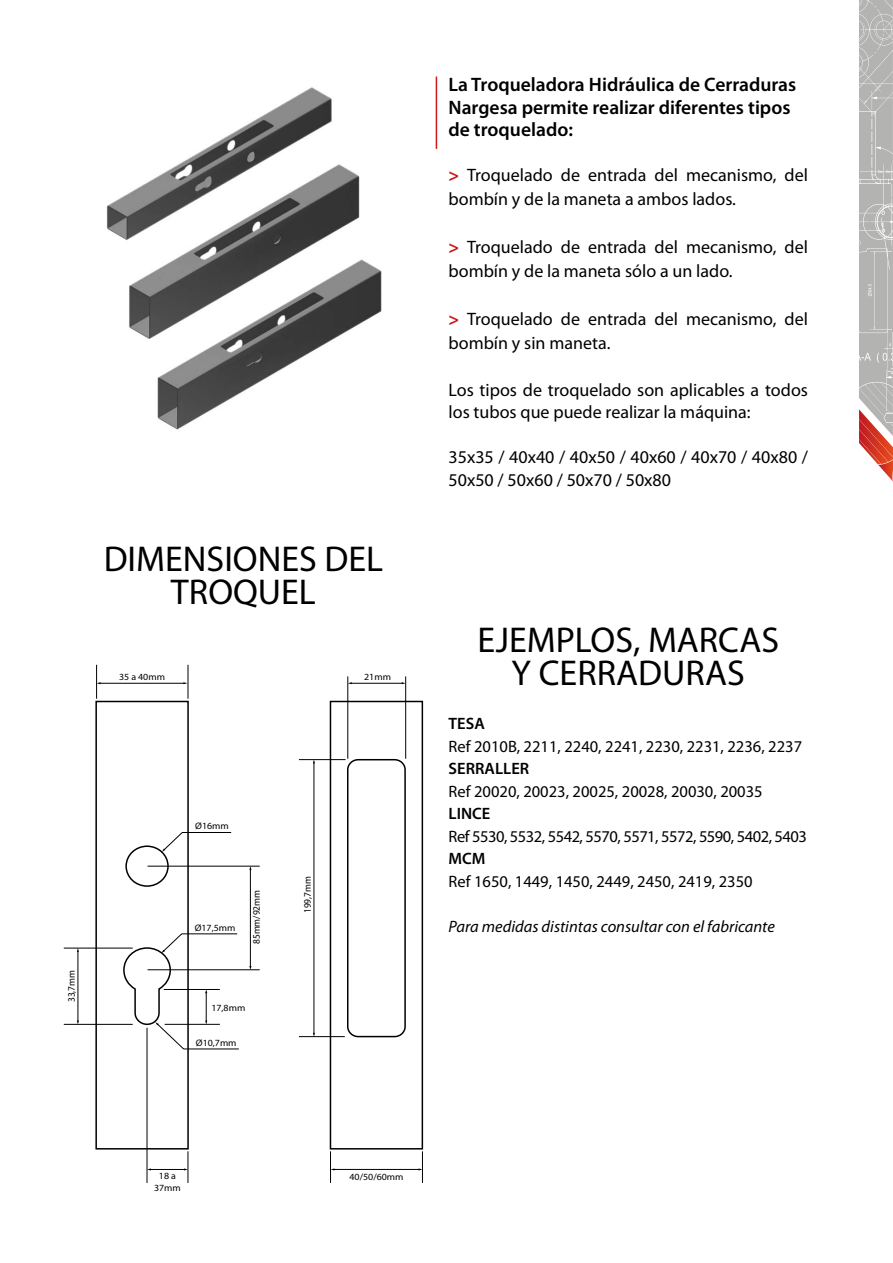
<style>
.page{position:relative;width:893px;height:1263px;background:#fff}
.page>*{position:absolute;margin:0;border:0;box-sizing:border-box;transform-origin:0 0}
.t1{font:36px/33px "Myriad Pro";color:#000;text-align:center}
.t2{font:600 19.5px/22.5px "Myriad Pro";color:#000}
.t3{font:18px/24px "Myriad Pro";color:#000}
.t4{font:16.5px "Myriad Pro";color:#000}
.t5{font:16.5px "Myriad Pro";letter-spacing:-.03em;color:#000}
.t6{font:italic 16.5px "Myriad Pro";color:#000}
.t7{font:600 16.5px "Myriad Pro";color:#000}
.t8{font:9.9px "Myriad Pro";color:#000;scale:.95 1}
.t9{font:9.45px "Myriad Pro";color:#000;scale:1.05 1}
.s1{font-weight:700;color:#cd1719}
</style>
<div class="page">
<svg style="left:859px;top:0;width:34px;height:481px;background:#beb4b2"></svg>
<hr style="left:436px;top:77px;width:1px;height:72px;background:#cd1719">
<img style="left:106px;top:87px;width:276px;height:343px">
<svg style="left:95px;top:700px;width:329px;height:450px"></svg>
<hr style="left:299px;top:1036px;width:46px;height:1px;background:#000">
<hr style="left:314px;top:763px;width:1px;height:270px;background:#000">
<svg style="left:63px;top:933px;width:176px;height:116px"></svg>
<hr style="left:100px;top:683px;width:84px;height:1px;background:#000">
<svg style="left:162px;top:676px;width:244px;height:176px"></svg>
<hr style="left:96px;top:665px;width:1px;height:34px;background:#000">
<hr style="left:188px;top:665px;width:1px;height:34px;background:#000">
<hr style="left:250px;top:869px;width:1px;height:98px;background:#000">
<hr style="left:148px;top:866px;width:112px;height:1px;background:#000">
<hr style="left:148px;top:969px;width:112px;height:1px;background:#000">
<hr style="left:334px;top:1169px;width:85px;height:1px;background:#000">
<hr style="left:422px;top:1151px;width:1px;height:32px;background:#000">
<hr style="left:330px;top:1151px;width:1px;height:32px;background:#000">
<hr style="left:150px;top:1169px;width:35px;height:1px;background:#000">
<hr style="left:188px;top:1151px;width:1px;height:32px;background:#000">
<hr style="left:147px;top:1028px;width:1px;height:155px;background:#000">
<h1 class="t1" style="left:104px;top:542px;width:281px">DIMENSIONES DEL<br>TROQUEL</h1>
<p class="t9" style="left:119px;top:671px;width:45px">35 a 40mm</p>
<p class="t9" style="left:364px;top:671px;width:27px">21mm</p>
<p class="t8" style="left:65px;top:1002px;width:35px;rotate:-90deg">33,7mm</p>
<p class="t9" style="left:195px;top:820px;width:33px">Ø16mm</p>
<p class="t9" style="left:195px;top:922px;width:40px">Ø17,5mm</p>
<p class="t8" style="left:250px;top:944px;width:58px;rotate:-90deg">85mm/92mm</p>
<p class="t9" style="left:211px;top:1002px;width:34px">17,8mm</p>
<p class="t9" style="left:196px;top:1037px;width:40px">Ø10,7mm</p>
<p class="t8" style="left:301px;top:913px;width:41px;rotate:-90deg">199,7mm</p>
<p class="t2" style="left:449px;top:73px;width:349px">La Troqueladora Hidráulica de Cerraduras<br>Nargesa permite realizar diferentes tipos de troquelado:</p>
<p class="t3" style="left:449px;top:163px;width:361px"><span class="s1">&gt;</span> Troquelado de entrada del mecanismo, del bombín y de la maneta a ambos lados.</p>
<p class="t3" style="left:449px;top:235px;width:361px"><span class="s1">&gt;</span> Troquelado de entrada del mecanismo, del bombín y de la maneta sólo a un lado.</p>
<p class="t3" style="left:449px;top:307px;width:361px"><span class="s1">&gt;</span> Troquelado de entrada del mecanismo, del bombín y sin maneta.</p>
<p class="t3" style="left:449px;top:378px;width:361px;line-height:22.5px">Los tipos de troquelado son aplicables a todos los tubos que puede realizar la máquina:</p>
<p class="t3" style="left:449px;top:446px;width:361px;line-height:22.5px">35x35 / 40x40 / 40x50 / 40x60 / 40x70 / 40x80 /<br>50x50 / 50x60 / 50x70 / 50x80</p>
<h1 class="t1" style="left:477px;top:623px;width:303px">EJEMPLOS, MARCAS<br>Y CERRADURAS</h1>
<p class="t7" style="left:449px;top:713px;width:38px">TESA</p>
<p class="t4" style="left:449px;top:736px;width:355px">Ref 2010B, 2211, 2240, 2241, 2230, 2231, 2236, 2237</p>
<p class="t7" style="left:449px;top:758px;width:82px">SERRALLER</p>
<p class="t4" style="left:449px;top:781px;width:316px">Ref 20020, 20023, 20025, 20028, 20030, 20035</p>
<p class="t7" style="left:449px;top:803px;width:43px">LINCE</p>
<p class="t5" style="left:449px;top:826px;width:360px">Ref 5530, 5532, 5542, 5570, 5571, 5572, 5590, 5402, 5403</p>
<p class="t7" style="left:449px;top:848px;width:38px">MCM</p>
<p class="t4" style="left:449px;top:871px;width:306px">Ref 1650, 1449, 1450, 2449, 2450, 2419, 2350</p>
<p class="t6" style="left:449px;top:917px;width:328px">Para medidas distintas consultar con el fabricante</p>
<p class="t9" style="left:159px;top:1170px;width:18px">18 a</p>
<p class="t9" style="left:350px;top:1170px;width:53px">40/50/60mm</p>
<p class="t9" style="left:154px;top:1181px;width:27px">37mm</p>
</div>
